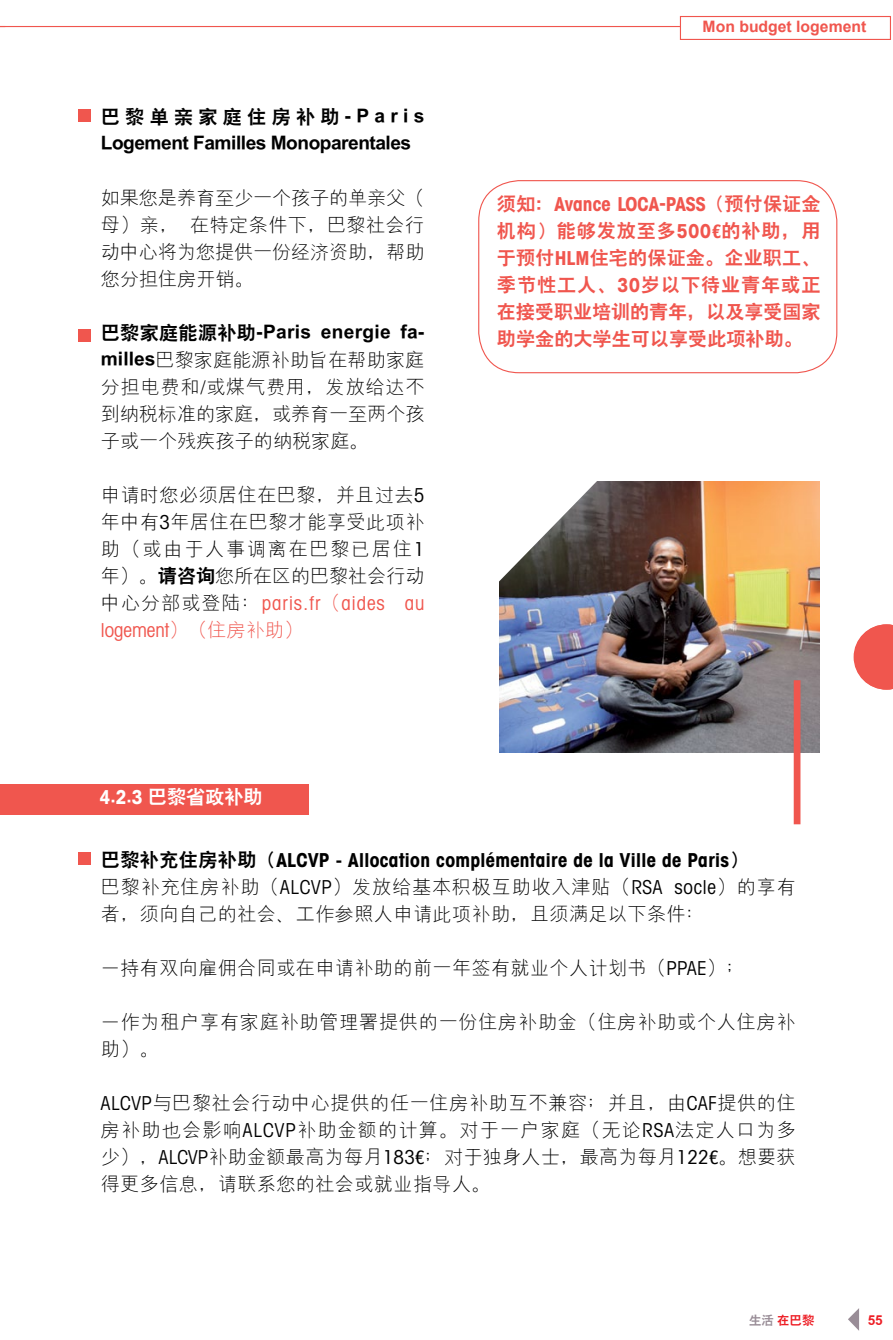
<style>
.page{position:relative;width:893px;height:1340px;background:#fff}
.page>*{position:absolute;margin:0;border:0;box-sizing:border-box;transform-origin:0 0}
.t1{font:300 19.12px/27px "M Hei GB";letter-spacing:.02em;color:#000;text-align:justify}
.t2{font:800 19.12px/27px "C Hei 2 GB";color:#f0564e;text-align:justify}
.t3{font:700 condensed 19.12px "Avant Garde IT Cby BT";letter-spacing:.02em;color:#000}
.t4{font:800 19.12px/27px "C Hei 2 GB";letter-spacing:-.025em;color:#000}
.t5{font:condensed 19.12px/27px "Avant Garde IT Cby BT";letter-spacing:.05em;color:#f0564e}
.t6{font:300 19.12px/27px "M Hei GB";letter-spacing:.04em;color:#000}
.t7{font:800 19.12px "C Hei 2 GB";letter-spacing:.015em;color:#000}
.t8{font:700 condensed 19.12px "Avant Garde IT Cby BT";letter-spacing:.005em;color:#f0564e}
.t9{font:800 19.12px "C Hei 2 GB";color:#fff}
.t10{font:700 15.75px "Arial";color:#f0564e}
.t11{font:800 13.5px "C Hei 2 GB";color:#ed1d24}
.t12{font:800 12.38px "C Hei 2 GB";color:#ed1d24}
.s1{font-family:"C Hei 2 GB";font-weight:800}
.s2{font-family:"Avant Garde IT Cby BT";font-weight:400;font-stretch:condensed}
.s3{font-family:"M Hei GB";font-weight:300;font-stretch:normal;color:#000}
.s4{font-family:"M Hei GB";font-weight:300;font-stretch:normal}
.s5{font-family:"Avant Garde IT Cby BT";font-weight:700;font-stretch:condensed}
.s6{font-family:"C Hei 2 GB";font-weight:800;font-stretch:normal}
.s7{font-family:"Helvetica Neue LT Std";font-weight:700;font-stretch:condensed}
.s8{font-family:"Helvetica Neue LT Std";font-weight:400;font-stretch:condensed}
.s9{color:#998d97}
</style>
<div class="page">
<img style="left:500px;top:481px;width:319px;height:271px">
<svg style="left:499px;top:481px;width:106px;height:106px"></svg>
<div style="left:794px;top:680px;width:6px;height:144px;background:#f0564e"></div>
<div style="left:478px;top:180px;width:359px;height:193px;border:1px solid #f0564e;border-radius:40px"></div>
<svg style="left:848px;top:1308px;width:11px;height:22px"></svg>
<hr style="left:0;top:26px;width:680px;height:1px;background:#f0564e">
<div style="left:680px;top:16px;width:211px;height:24px;border:1px solid #f0564e"></div>
<div style="left:0;top:783px;width:308px;height:31px;background:#f0564e"></div>
<div style="left:79px;top:109px;width:12px;height:13px;background:#f0564e"></div>
<div style="left:79px;top:329px;width:12px;height:12px;background:#f0564e"></div>
<div style="left:79px;top:852px;width:12px;height:12px;background:#f0564e"></div>
<svg style="left:854px;top:624px;width:39px;height:65px"></svg>
<p class="t4" style="left:101px;top:104px;width:325px">巴黎单亲家庭住房补助-Paris<br>Logement Familles Monoparentales</p>
<p class="t1" style="left:101px;top:185px;width:325px">如果您是养育至少一个孩子的单亲父（母）亲， 在特定条件下，巴黎社会行动中心将为您提供一份经济资助，帮助您分担住房开销。</p>
<p class="t7" style="left:101px;top:322px;width:325px">巴黎家庭能源补助-Paris energie fa-</p>
<p class="t1" style="left:101px;top:347px;width:325px"><span class="s1">milles</span>巴黎家庭能源补助旨在帮助家庭分担电费和/或煤气费用，发放给达不到纳税标准的家庭，或养育一至两个孩子或一个残疾孩子的纳税家庭。</p>
<p class="t1" style="left:101px;top:482px;width:325px">申请时您必须居住在巴黎，并且过去<span class="s2">5</span>年中有<span class="s2">3</span>年居住在巴黎才能享受此项补助（或由于人事调离在巴黎已居住<span class="s2">1</span>年）。<span class="s1">请咨询</span>您所在区的巴黎社会行动</p>
<p class="t5" style="left:101px;top:589px;width:325px"><span class="s3">中心分部或登陆：</span>paris<span class="s4">.</span>fr<span class="s4">（</span>aides au logement<span class="s4">）（住房补助）</span></p>
<p class="t9" style="left:100px;top:787px;width:165px"><span class="s5">4</span>.<span class="s5">2</span>.<span class="s5">3</span> 巴黎省政补助</p>
<p class="t10" style="left:703px;top:16px;width:165px">Mon budget logement</p>
<p class="t8" style="left:497px;top:193px;width:325px"><span class="s6">须知：</span>Avance LOCA<span class="s6">-</span>PASS<span class="s6">（预付保证金</span></p>
<p class="t2" style="left:497px;top:219px;width:325px">机构）能够发放至多<span class="s5">500</span><span class="s7">€</span>的补助，用于预付<span class="s5">HLM</span>住宅的保证金。企业职工、季节性工人、<span class="s5">30</span>岁以下待业青年或正在接受职业培训的青年，以及享受国家助学金的大学生可以享受此项补助。</p>
<p class="t3" style="left:101px;top:848px;width:649px"><span class="s6">巴黎补充住房补助（</span>ALCVP - Allocation complémentaire de la Ville de Paris<span class="s6">）</span></p>
<p class="t1" style="left:101px;top:873px;width:696px">巴黎补充住房补助（<span class="s2">ALCVP</span>）发放给基本积极互助收入津贴（<span class="s2">RSA socle</span>）的享有者，须向自己的社会、工作参照人申请此项补助，且须满足以下条件：</p>
<p class="t1" style="left:101px;top:954px;width:646px">—持有双向雇佣合同或在申请补助的前一年签有就业个人计划书（<span class="s2">PPAE</span>）；</p>
<p class="t6" style="left:101px;top:1008px;width:696px">—作为租户享有家庭补助管理署提供的一份住房补助金（住房补助或个人住房补助）。</p>
<p class="t1" style="left:101px;top:1089px;width:696px"><span class="s2">ALCVP</span>与巴黎社会行动中心提供的任一住房补助互不兼容；并且，由<span class="s2">CAF</span>提供的住房补助也会影响<span class="s2">ALCVP</span>补助金额的计算。对于一户家庭（无论<span class="s2">RSA</span>法定人口为多少），<span class="s2">ALCVP</span>补助金额最高为每月<span class="s2">183</span><span class="s8">€</span>；对于独身人士，最高为每月<span class="s2">122</span><span class="s8">€</span>。想要获得更多信息，请联系您的社会或就业指导人。</p>
<p class="t12" style="left:749px;top:1314px;width:67px"><span class="s9">生活</span> 在巴黎</p>
<p class="t11" style="left:868px;top:1313px;width:17px">55</p>
</div>
